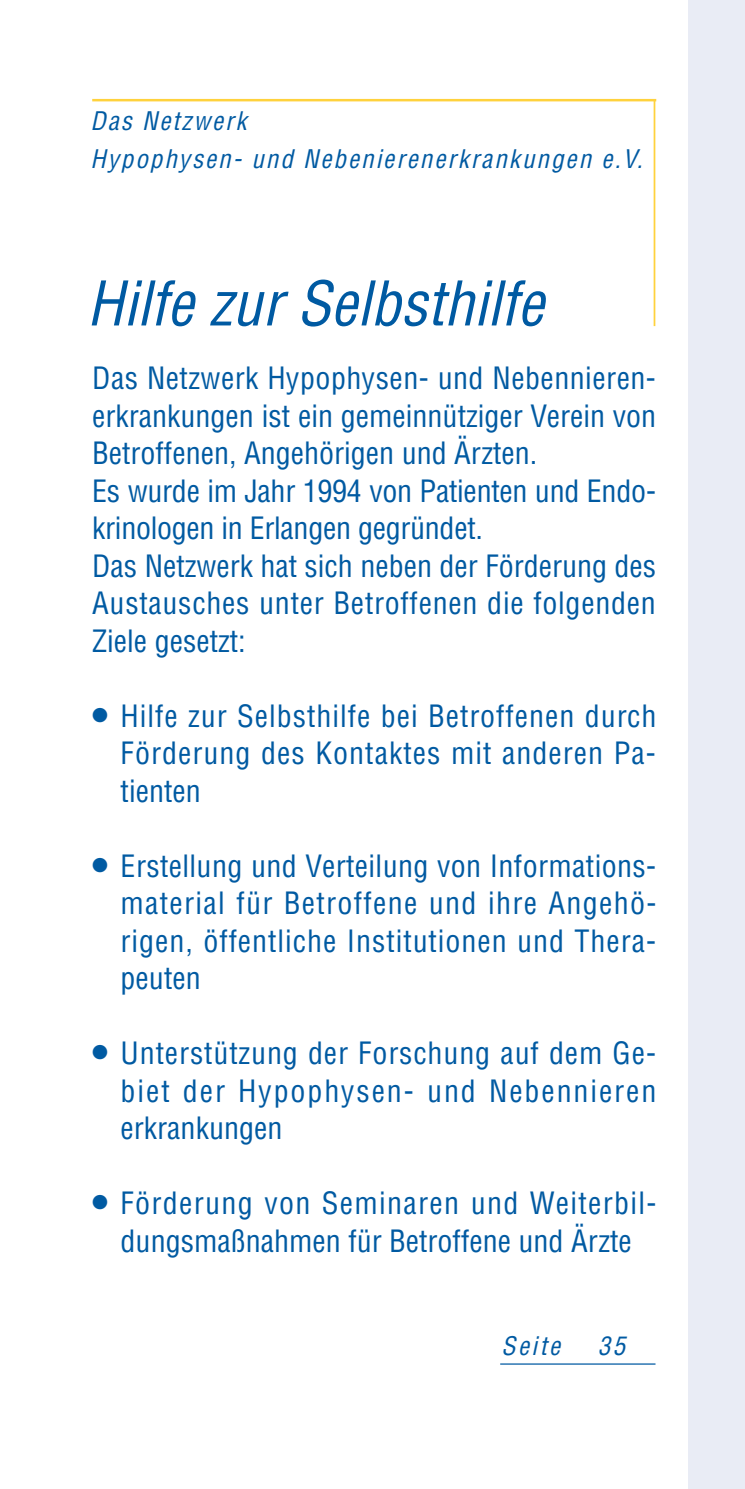
<style>
.page{position:relative;width:745px;height:1489px;background:#fff}
.page>*{position:absolute;margin:0;border:0;box-sizing:border-box;transform-origin:0 0}
.t1{font:italic condensed 60px "Helvetica";color:#005aa2}
.t2{font:condensed 30px/37.5px "Helvetica";color:#005aa2;text-align:justify}
.t3{font:italic condensed 25px/37.5px "Helvetica";letter-spacing:.08em;color:#005aa2}
</style>
<div class="page">
<hr style="left:500px;top:1363px;width:155px;height:1px;background:#005aa2">
<div style="left:687px;top:0;width:57px;height:1488px;background:#e9ecf5"></div>
<hr style="left:92px;top:99px;width:564px;height:2px;background:#ffd23d">
<hr style="left:653px;top:99px;width:2px;height:227px;background:#ffd23d">
<p class="t3" style="left:90px;top:102px;width:553px">Das Netzwerk<br>Hypophysen- und Nebenierenerkrankungen e.V.</p>
<h1 class="t1" style="left:87px;top:266px;width:458px">Hilfe zur Selbsthilfe</h1>
<p class="t2" style="left:92px;top:359px;width:565px;text-align:left">Das Netzwerk Hypophysen- und Nebennieren&shy;erkrankungen ist ein gemeinnütziger Verein von Betroffenen, Angehörigen und Ärzten.<br>Es wurde im Jahr 1994 von Patienten und Endo&shy;krinologen in Erlangen gegründet.<br>Das Netzwerk hat sich neben der Förderung des Austausches unter Betroffenen die folgenden Ziele gesetzt:</p>
<p class="t2" style="left:121px;top:696px;width:537px;text-indent:-28px">● Hilfe zur Selbsthilfe bei Betroffenen durch Förderung des Kontaktes mit anderen Pa&shy;tienten</p>
<p class="t2" style="left:121px;top:846px;width:537px;text-indent:-28px">● Erstellung und Verteilung von Informations&shy;material für Betroffene und ihre Angehö&shy;rigen, öffentliche Institutionen und Thera&shy;peuten</p>
<p class="t2" style="left:121px;top:1034px;width:537px;text-indent:-28px">● Unterstützung der Forschung auf dem Ge&shy;biet der Hypophysen- und Nebennieren erkrankungen</p>
<p class="t2" style="left:92px;top:1184px;width:565px;text-align:center">● Förderung von Seminaren und Weiterbil&shy;dungsmaßnahmen für Betroffene und Ärzte</p>
<p class="t3" style="left:501px;top:1326px;width:60px">Seite</p>
<p class="t3" style="left:597px;top:1326px;width:29px">35</p>
</div>
